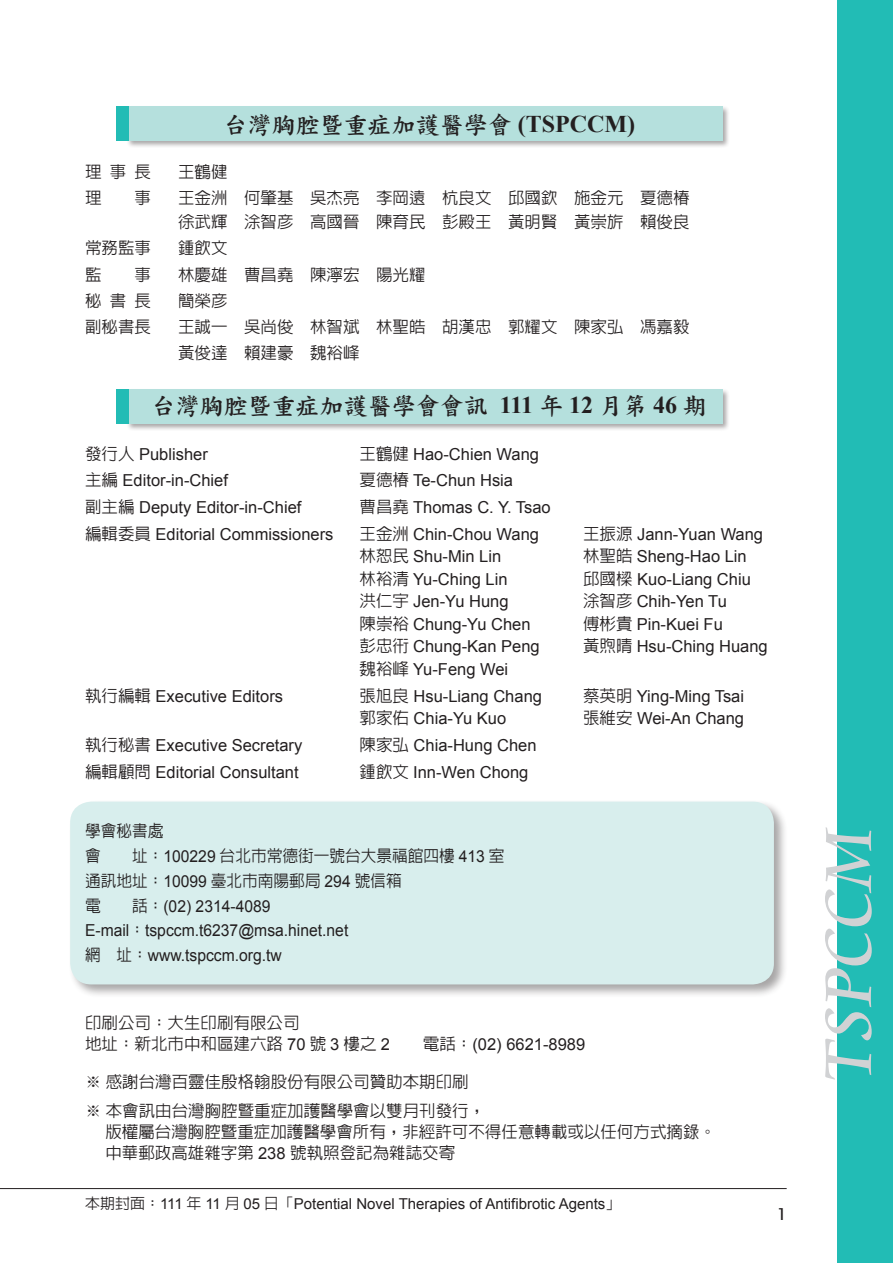
<style>
.page{position:relative;width:893px;height:1263px;background:#fff}
.page>*{position:absolute;margin:0;border:0;box-sizing:border-box;transform-origin:0 0}
.t1{font:72px "Cataneo BT";color:#d1d2d4}
.t2{font:24px "DF Kai Shu W7 HK BF";color:#231f20}
.t3{font:16.5px "Arial";color:#231f20}
.t4{font:500 16.5px/21px "AR Hei B5";color:#231f20}
.t5{font:16.5px/24.8px "Arial";color:#231f20;scale:.95 1}
.t6{font:500 16.5px/24.8px "AR Hei B5";color:#231f20;scale:.95 1}
.t7{font:500 16.5px "Avant Garde IT Cby BT";color:#231f20}
.t8{font:15px "Arial";color:#231f20}
.s1{font-family:"Times New Roman";font-weight:700}
.s2{font-family:"AR Hei B5";font-weight:500}
.s3{font-family:"Arial";font-weight:400}
</style>
<div class="page">
<hr style="left:0;top:1188px;width:787px;height:1px;background:#231f20">
<div style="left:838px;top:0;width:55px;height:1263px;background:#22bcb5"></div>
<div style="left:126px;top:388px;width:605px;height:43px;background:#231f20;opacity:.4"></div>
<div style="left:128px;top:390px;width:595px;height:34px;background:#b5e0dd"></div>
<div style="left:116px;top:390px;width:13px;height:34px;background:#22bcb5"></div>
<div style="left:126px;top:105px;width:605px;height:43px;background:#231f20;opacity:.4"></div>
<div style="left:128px;top:107px;width:595px;height:34px;background:#b5e0dd"></div>
<div style="left:68px;top:799px;width:720px;height:200px;background:#231f20;opacity:.4"></div>
<div style="left:70px;top:801px;width:704px;height:183px;background:#d8eeed;border-radius:21px"></div>
<div style="left:116px;top:107px;width:13px;height:34px;background:#22bcb5"></div>
<h2 class="t2" style="left:224px;top:113px;width:413px">台灣胸腔暨重症加護醫學會 <span class="s1">(TSPCCM)</span></h2>
<p class="t4" style="left:85px;top:161px;width:67px">理事長</p>
<p class="t4" style="left:178px;top:161px;width:51px">王鶴健</p>
<p class="t4" style="left:85px;top:188px;width:18px">理</p>
<p class="t4" style="left:135px;top:188px;width:18px">事</p>
<p class="t4" style="left:178px;top:186px;width:513px;line-height:24px">王金洲 何肇基 吳杰亮 李岡遠 杭良文 邱國欽 施金元 夏德椿徐武輝 涂智彥 高國晉 陳育民 彭殿王 黃明賢 黃崇旂 賴俊良</p>
<p class="t4" style="left:85px;top:238px;width:68px">常務監事</p>
<p class="t4" style="left:178px;top:238px;width:51px">鍾飲文</p>
<p class="t4" style="left:85px;top:264px;width:18px">監</p>
<p class="t4" style="left:135px;top:264px;width:18px">事</p>
<p class="t4" style="left:178px;top:264px;width:249px">林慶雄 曹昌堯 陳濘宏 陽光耀</p>
<p class="t4" style="left:85px;top:290px;width:68px">秘書長</p>
<p class="t4" style="left:178px;top:290px;width:51px">簡榮彥</p>
<p class="t4" style="left:85px;top:316px;width:68px">副秘書長</p>
<p class="t4" style="left:178px;top:313px;width:513px;line-height:26.1px">王誠一 吳尚俊 林智斌 林聖皓 胡漢忠 郭耀文 陳家弘 馮嘉毅黃俊達 賴建豪 魏裕峰</p>
<h2 class="t2" style="left:152px;top:394px;width:557px">台灣胸腔暨重症加護醫學會會訊 <span class="s1">111</span> 年 <span class="s1">12</span> 月第 <span class="s1">46</span> 期</h2>
<p class="t3" style="left:85px;top:443px;width:124px"><span class="s2">發行人</span> Publisher</p>
<p class="t3" style="left:360px;top:443px;width:181px"><span class="s2">王鶴健</span> Hao-Chien Wang</p>
<p class="t3" style="left:85px;top:470px;width:145px"><span class="s2">主編</span> Editor-in-Chief</p>
<p class="t3" style="left:360px;top:470px;width:155px"><span class="s2">夏德椿</span> Te-Chun Hsia</p>
<p class="t3" style="left:85px;top:496px;width:218px"><span class="s2">副主編</span> Deputy Editor-in-Chief</p>
<p class="t3" style="left:360px;top:496px;width:193px"><span class="s2">曹昌堯</span> Thomas C. Y. Tsao</p>
<p class="t3" style="left:85px;top:523px;width:250px"><span class="s2">編輯委員</span> Editorial Commissioners</p>
<p class="t3" style="left:360px;top:523px;width:181px"><span class="s2">王金洲</span> Chin-Chou Wang</p>
<p class="t3" style="left:583px;top:523px;width:182px"><span class="s2">王振源</span> Jann-Yuan Wang</p>
<p class="t3" style="left:360px;top:546px;width:143px"><span class="s2">林恕民</span> Shu-Min Lin</p>
<p class="t3" style="left:583px;top:546px;width:165px"><span class="s2">林聖皓</span> Sheng-Hao Lin</p>
<p class="t3" style="left:360px;top:568px;width:150px"><span class="s2">林裕清</span> Yu-Ching Lin</p>
<p class="t3" style="left:583px;top:568px;width:169px"><span class="s2">邱國樑</span> Kuo-Liang Chiu</p>
<p class="t3" style="left:360px;top:591px;width:151px"><span class="s2">洪仁宇</span> Jen-Yu Hung</p>
<p class="t3" style="left:583px;top:591px;width:145px"><span class="s2">涂智彥</span> Chih-Yen Tu</p>
<p class="t3" style="left:360px;top:613px;width:173px"><span class="s2">陳崇裕</span> Chung-Yu Chen</p>
<p class="t3" style="left:583px;top:613px;width:141px"><span class="s2">傅彬貴</span> Pin-Kuei Fu</p>
<p class="t3" style="left:360px;top:636px;width:182px"><span class="s2">彭忠衎</span> Chung-Kan Peng</p>
<p class="t3" style="left:583px;top:636px;width:186px"><span class="s2">黃煦晴</span> Hsu-Ching Huang</p>
<p class="t3" style="left:360px;top:658px;width:150px"><span class="s2">魏裕峰</span> Yu-Feng Wei</p>
<p class="t3" style="left:85px;top:685px;width:200px"><span class="s2">執行編輯</span> Executive Editors</p>
<p class="t3" style="left:360px;top:685px;width:184px"><span class="s2">張旭良</span> Hsu-Liang Chang</p>
<p class="t3" style="left:583px;top:685px;width:163px"><span class="s2">蔡英明</span> Ying-Ming Tsai</p>
<p class="t3" style="left:360px;top:707px;width:148px"><span class="s2">郭家佑</span> Chia-Yu Kuo</p>
<p class="t3" style="left:583px;top:707px;width:163px"><span class="s2">張維安</span> Wei-An Chang</p>
<p class="t3" style="left:85px;top:734px;width:219px"><span class="s2">執行秘書</span> Executive Secretary</p>
<p class="t3" style="left:360px;top:734px;width:178px"><span class="s2">陳家弘</span> Chia-Hung Chen</p>
<p class="t3" style="left:85px;top:761px;width:215px"><span class="s2">編輯顧問</span> Editorial Consultant</p>
<p class="t3" style="left:360px;top:761px;width:170px"><span class="s2">鍾飲文</span> Inn-Wen Chong</p>
<p class="t6" style="left:85px;top:819px;width:84px">學會秘書處會</p>
<p class="t6" style="left:85px;top:843px;width:443px;text-indent:47px">址：<span class="s3">100229</span> 台北市常德街一號台大景福館四樓 <span class="s3">413</span> 室通訊地址：<span class="s3">10099</span> 臺北市南陽郵局 <span class="s3">294</span> 號信箱<br>電</p>
<p class="t5" style="left:85px;top:894px;width:279px;text-indent:47px"><span class="s2">話：</span>(02) 2314-4089<br>E-mail<span class="s2">：</span>tspccm.t6237@msa.hinet.net<span class="s2">網 址：</span>www.tspccm.org.tw</p>
<p class="t4" style="left:85px;top:1012px;width:306px">印刷公司：大生印刷有限公司<br>地址：新北市中和區建六路 <span class="s3">70</span> 號 <span class="s3">3</span> 樓之 <span class="s3">2</span></p>
<p class="t3" style="left:423px;top:1033px;width:164px"><span class="s2">電話：</span>(02) 6621-8989</p>
<p class="t4" style="left:85px;top:1067px;width:402px;line-height:29.5px">※ 感謝台灣百靈佳殷格翰股份有限公司贊助本期印刷※ 本會訊由台灣胸腔暨重症加護醫學會以雙月刊發行，</p>
<p class="t4" style="left:105px;top:1121px;width:612px">版權屬台灣胸腔暨重症加護醫學會所有，非經許可不得任意轉載或以任何方式摘錄。中華郵政高雄雜字第 <span class="s3">238</span> 號執照登記為雜誌交寄</p>
<p class="t8" style="left:85px;top:1194px;width:537px"><span class="s2">本期封面：</span>111 <span class="s2">年</span> 11 <span class="s2">月</span> 05 <span class="s2">日「</span>Potential Novel Therapies of Antifibrotic Agents<span class="s2">」</span></p>
<p class="t7" style="left:777px;top:1204px;width:11px">1</p>
<h1 class="t1" style="left:803px;top:1082px;width:260px;rotate:-90deg">TSPCCM</h1>
</div>
